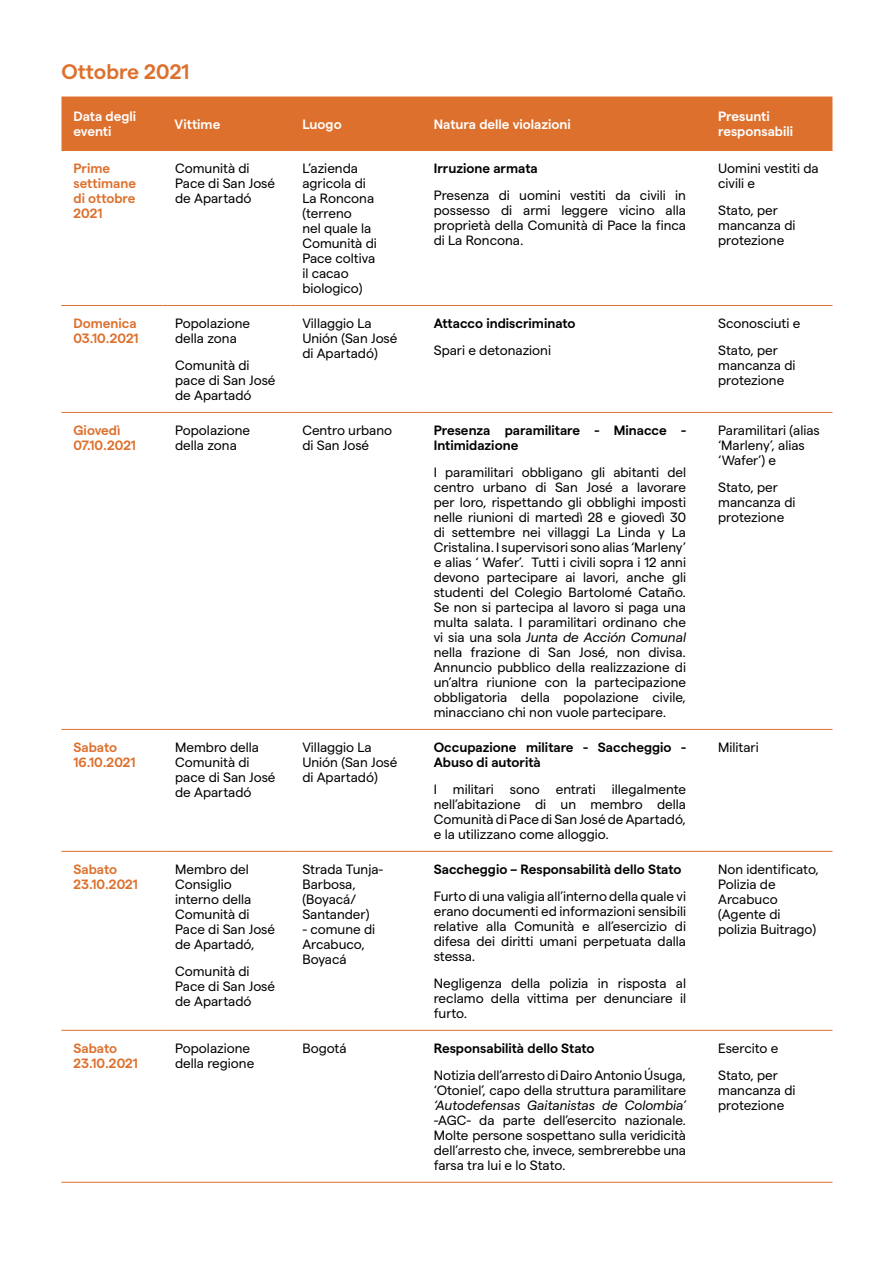
<style>
.page{position:relative;width:894px;height:1263px;background:#fff}
.page>*{position:absolute;margin:0;border:0;box-sizing:border-box;transform-origin:0 0}
.t1{font:600 21px "Matter";color:#dd702d}
.t2{font:13.5px/15px "Matter";color:#000}
.t3{font:600 13.5px/15px "Matter";color:#000}
.t4{font:600 13.5px/15px "Matter";color:#dd702d}
.t5{font:600 13.5px/15px "Matter";color:#fff}
.s1{font-style:italic}
</style>
<div class="page">
<div style="left:62px;top:97px;width:770px;height:53px;background:#dd702d"></div>
<hr style="left:62px;top:150px;width:101px;height:1px;background:#dd702d">
<hr style="left:163px;top:150px;width:127px;height:1px;background:#dd702d">
<hr style="left:290px;top:150px;width:132px;height:1px;background:#dd702d">
<hr style="left:422px;top:150px;width:284px;height:1px;background:#dd702d">
<hr style="left:706px;top:150px;width:126px;height:1px;background:#dd702d">
<hr style="left:62px;top:305px;width:101px;height:1px;background:#dd702d">
<hr style="left:163px;top:305px;width:127px;height:1px;background:#dd702d">
<hr style="left:290px;top:305px;width:132px;height:1px;background:#dd702d">
<hr style="left:422px;top:305px;width:284px;height:1px;background:#dd702d">
<hr style="left:706px;top:305px;width:126px;height:1px;background:#dd702d">
<hr style="left:62px;top:412px;width:101px;height:1px;background:#dd702d">
<hr style="left:163px;top:412px;width:127px;height:1px;background:#dd702d">
<hr style="left:290px;top:412px;width:132px;height:1px;background:#dd702d">
<hr style="left:422px;top:412px;width:284px;height:1px;background:#dd702d">
<hr style="left:706px;top:412px;width:126px;height:1px;background:#dd702d">
<hr style="left:62px;top:729px;width:101px;height:1px;background:#dd702d">
<hr style="left:163px;top:729px;width:127px;height:1px;background:#dd702d">
<hr style="left:290px;top:729px;width:132px;height:1px;background:#dd702d">
<hr style="left:422px;top:729px;width:284px;height:1px;background:#dd702d">
<hr style="left:706px;top:729px;width:126px;height:1px;background:#dd702d">
<hr style="left:62px;top:851px;width:101px;height:1px;background:#dd702d">
<hr style="left:163px;top:851px;width:127px;height:1px;background:#dd702d">
<hr style="left:290px;top:851px;width:132px;height:1px;background:#dd702d">
<hr style="left:422px;top:851px;width:284px;height:1px;background:#dd702d">
<hr style="left:706px;top:851px;width:126px;height:1px;background:#dd702d">
<hr style="left:62px;top:1030px;width:101px;height:1px;background:#dd702d">
<hr style="left:163px;top:1030px;width:127px;height:1px;background:#dd702d">
<hr style="left:290px;top:1030px;width:132px;height:1px;background:#dd702d">
<hr style="left:422px;top:1030px;width:284px;height:1px;background:#dd702d">
<hr style="left:706px;top:1030px;width:126px;height:1px;background:#dd702d">
<hr style="left:62px;top:1182px;width:101px;height:1px;background:#dd702d">
<hr style="left:163px;top:1182px;width:127px;height:1px;background:#dd702d">
<hr style="left:290px;top:1182px;width:132px;height:1px;background:#dd702d">
<hr style="left:422px;top:1182px;width:284px;height:1px;background:#dd702d">
<hr style="left:706px;top:1182px;width:126px;height:1px;background:#dd702d">
<p class="t1" style="left:62px;top:56px;width:129px">Ottobre 2021</p>
<p class="t5" style="left:74px;top:108px;width:64px">Data degli eventi</p>
<p class="t5" style="left:175px;top:116px;width:47px">Vittime</p>
<p class="t5" style="left:302px;top:116px;width:41px">Luogo</p>
<p class="t5" style="left:434px;top:116px;width:139px">Natura delle violazioni</p>
<p class="t5" style="left:718px;top:108px;width:76px">Presunti responsabili</p>
<p class="t4" style="left:74px;top:160px;width:64px">Prime settimane di ottobre<br>2021</p>
<p class="t2" style="left:175px;top:160px;width:101px">Comunità di<br>Pace di San José de Apartadó</p>
<p class="t2" style="left:302px;top:160px;width:76px">L’azienda agricola di<br>La Roncona (terreno<br>nel quale la<br>Comunità di<br>Pace coltiva il cacao biologico)</p>
<p class="t3" style="left:434px;top:160px;width:105px">Irruzione armata</p>
<p class="t2" style="left:718px;top:160px;width:102px">Uomini vestiti da civili e</p>
<p class="t2" style="left:718px;top:202px;width:79px">Stato, per mancanza di protezione</p>
<p class="t2" style="left:434px;top:187px;width:254px;text-align:justify">Presenza di uomini vestiti da civili in possesso di armi leggere vicino alla proprietà della Comunità di Pace la finca di La Roncona.</p>
<p class="t4" style="left:74px;top:315px;width:67px">Domenica<br>03.10.2021</p>
<p class="t2" style="left:175px;top:315px;width:77px">Popolazione della zona</p>
<p class="t2" style="left:175px;top:357px;width:102px">Comunità di pace di San José de Apartadó</p>
<p class="t2" style="left:302px;top:315px;width:97px">Villaggio La<br>Unión (San José di Apartadó)</p>
<p class="t3" style="left:434px;top:315px;width:143px">Attacco indiscriminato</p>
<p class="t2" style="left:434px;top:342px;width:119px">Spari e detonazioni</p>
<p class="t4" style="left:74px;top:422px;width:48px">Giovedì</p>
<p class="t4" style="left:74px;top:437px;width:64px">07.10.2021</p>
<p class="t2" style="left:175px;top:422px;width:77px">Popolazione della zona</p>
<p class="t2" style="left:302px;top:422px;width:91px">Centro urbano di San José</p>
<p class="t3" style="left:434px;top:422px;width:254px">Presenza paramilitare - Minacce -<br>Intimidazione</p>
<p class="t2" style="left:434px;top:464px;width:254px;text-align:justify">I paramilitari obbligano gli abitanti del centro urbano di San José a lavorare per loro, rispettando gli obblighi imposti nelle riunioni di martedì 28 e giovedì 30 di settembre nei villaggi La Linda y La Cristalina. I supervisori sono alias ‘Marleny’ e alias ‘ Wafer’. Tutti i civili sopra i 12 anni devono partecipare ai lavori, anche gli studenti del Colegio Bartolomé Cataño.<br>Se non si partecipa al lavoro si paga una multa salata. I paramilitari ordinano che vi sia una sola <span class="s1">Junta de Acción Comunal </span>nella frazione di San José, non divisa.<br>Annuncio pubblico della realizzazione di un’altra riunione con la partecipazione obbligatoria della popolazione civile, minacciano chi non vuole partecipare.</p>
<p class="t4" style="left:74px;top:739px;width:64px">Sabato<br>16.10.2021</p>
<p class="t2" style="left:175px;top:739px;width:102px">Membro della<br>Comunità di pace di San José de Apartadó</p>
<p class="t2" style="left:302px;top:739px;width:97px">Villaggio La<br>Unión (San José di Apartadó)</p>
<p class="t3" style="left:434px;top:739px;width:254px">Occupazione militare - Saccheggio -<br>Abuso di autorità</p>
<p class="t2" style="left:434px;top:781px;width:254px;text-align:justify">I militari sono entrati illegalmente nell’abitazione di un membro della Comunità di Pace di San José de Apartadó, e la utilizzano come alloggio.</p>
<p class="t4" style="left:74px;top:861px;width:66px">Sabato<br>23.10.2021</p>
<p class="t2" style="left:175px;top:861px;width:101px">Membro del<br>Consiglio interno della<br>Comunità di<br>Pace di San José de Apartadó,</p>
<p class="t2" style="left:175px;top:963px;width:101px">Comunità di<br>Pace di San José de Apartadó</p>
<p class="t2" style="left:302px;top:861px;width:82px">Strada Tunja-<br>Barbosa, (Boyacá/<br>Santander)</p>
<p class="t2" style="left:302px;top:921px;width:74px">- comune di<br>Arcabuco,<br>Boyacá</p>
<p class="t3" style="left:434px;top:861px;width:249px">Saccheggio – Responsabilità dello Stato</p>
<p class="t2" style="left:434px;top:888px;width:254px;text-align:justify">Furto di una valigia all’interno della quale vi erano documenti ed informazioni sensibili relative alla Comunità e all’esercizio di difesa dei diritti umani perpetuata dalla stessa.</p>
<p class="t2" style="left:434px;top:975px;width:254px;text-align:justify">Negligenza della polizia in risposta al reclamo della vittima per denunciare il furto.</p>
<p class="t4" style="left:74px;top:1040px;width:66px">Sabato<br>23.10.2021</p>
<p class="t2" style="left:175px;top:1040px;width:81px">Popolazione della regione</p>
<p class="t2" style="left:302px;top:1040px;width:46px">Bogotá</p>
<p class="t3" style="left:434px;top:1040px;width:162px">Responsabilità dello Stato</p>
<p class="t2" style="left:434px;top:1067px;width:254px;text-align:justify">Notizia dell’arresto di Dairo Antonio Úsuga, ‘Otoniel’, capo della struttura paramilitare <span class="s1">‘Autodefensas Gaitanistas de Colombia’ </span>-AGC- da parte dell’esercito nazionale.<br>Molte persone sospettano sulla veridicità dell’arresto che, invece, sembrerebbe una farsa tra lui e lo Stato.</p>
<p class="t2" style="left:718px;top:315px;width:84px">Sconosciuti e</p>
<p class="t2" style="left:718px;top:342px;width:79px">Stato, per mancanza di protezione</p>
<p class="t2" style="left:718px;top:422px;width:103px">Paramilitari (alias ‘Marleny’, alias ‘Wafer’) e</p>
<p class="t2" style="left:718px;top:479px;width:79px">Stato, per mancanza di protezione</p>
<p class="t2" style="left:718px;top:739px;width:42px">Militari</p>
<p class="t2" style="left:718px;top:861px;width:102px">Non identificato,<br>Polizia de<br>Arcabuco (Agente di polizia Buitrago)</p>
<p class="t2" style="left:718px;top:1040px;width:62px">Esercito e</p>
<p class="t2" style="left:718px;top:1067px;width:79px">Stato, per mancanza di protezione</p>
</div>
